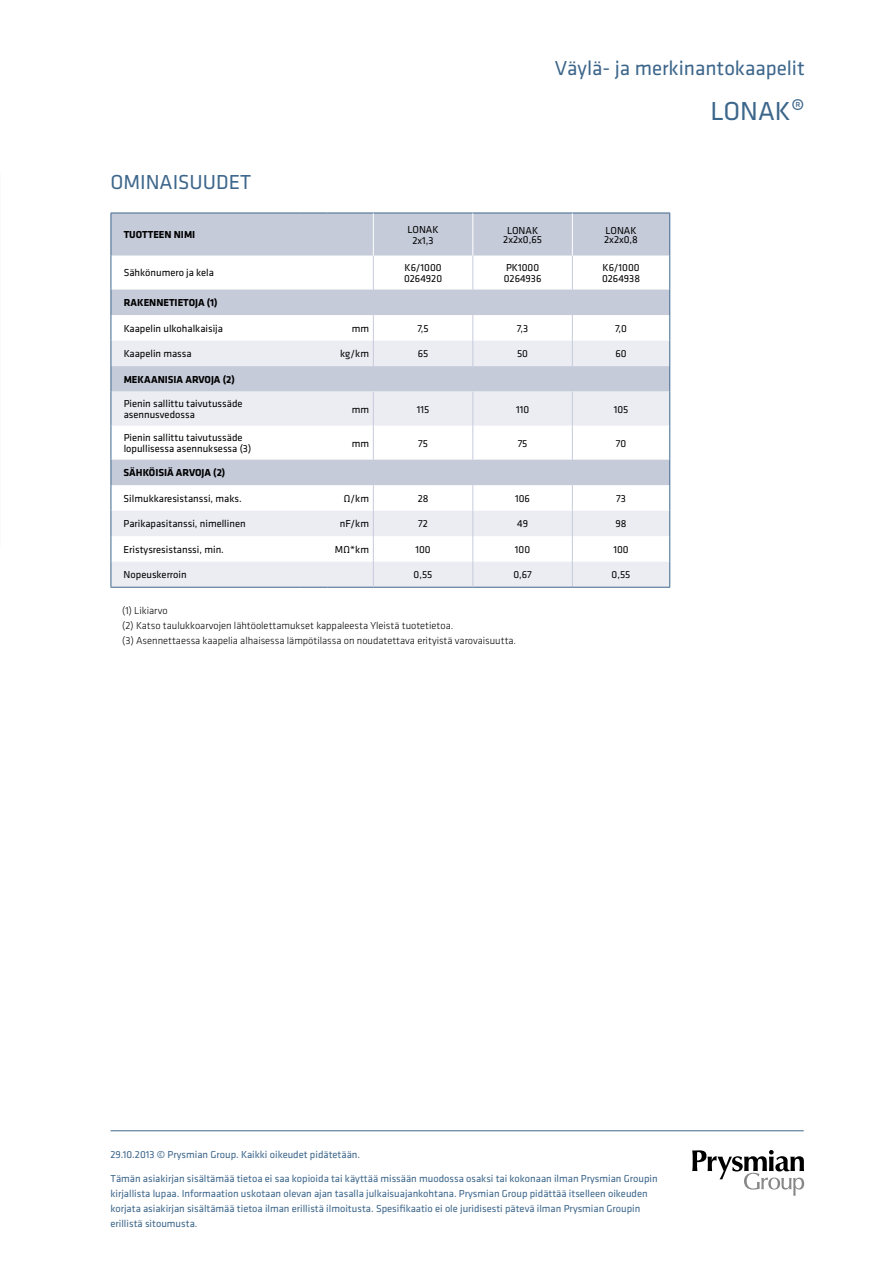
<style>
.page{position:relative;width:893px;height:1263px;background:#fff}
.page>*{position:absolute;margin:0;border:0;box-sizing:border-box;transform-origin:0 0}
.t1{font:27px "Klavika";color:#3d668b}
.t2{font:21px "Klavika";color:#3d668b}
.t3{font:10.5px/15px "Klavika";color:#3d668b}
.t4{font:10.5px/10.5px "Klavika";color:#000}
.t5{font:300 10.5px/15px "Klavika";color:#000}
.t6{font:700 10.5px "Klavika";color:#000}
.s1{font-size:30px}
</style>
<div class="page">
<svg style="left:692px;top:1150px;width:112px;height:46px"></svg>
<hr style="left:111px;top:1130px;width:693px;height:1px;background:#3d668b">
<svg style="left:112px;top:214px;width:557px;height:127px;fill:#c6cbda"></svg>
<svg style="left:112px;top:341px;width:557px;height:246px"></svg>
<hr style="left:572px;top:255px;width:1px;height:35px;background:#c6cbda">
<svg style="left:572px;top:315px;width:1px;height:51px"></svg>
<hr style="left:572px;top:392px;width:1px;height:34px;background:#c6cbda">
<hr style="left:572px;top:426px;width:1px;height:34px;background:#c6cbda">
<svg style="left:572px;top:485px;width:1px;height:102px"></svg>
<hr style="left:669px;top:392px;width:1px;height:34px;background:#3d668b">
<hr style="left:669px;top:426px;width:1px;height:34px;background:#3d668b">
<hr style="left:111px;top:213px;width:189px;height:1px;background:#3d668b">
<hr style="left:111px;top:213px;width:1px;height:42px;background:#3d668b">
<hr style="left:327px;top:213px;width:46px;height:1px;background:#3d668b">
<hr style="left:111px;top:392px;width:1px;height:34px;background:#3d668b">
<hr style="left:111px;top:426px;width:1px;height:34px;background:#3d668b">
<hr style="left:111px;top:587px;width:189px;height:1px;background:#3d668b">
<svg style="left:300px;top:587px;width:27px;height:1px"></svg>
<hr style="left:327px;top:587px;width:46px;height:1px;background:#3d668b">
<hr style="left:373px;top:587px;width:100px;height:1px;background:#3d668b">
<hr style="left:473px;top:587px;width:99px;height:1px;background:#3d668b">
<hr style="left:572px;top:587px;width:98px;height:1px;background:#3d668b">
<hr style="left:373px;top:426px;width:1px;height:34px;background:#c6cbda">
<hr style="left:472px;top:426px;width:1px;height:34px;background:#c6cbda">
<hr style="left:373px;top:255px;width:1px;height:35px;background:#c6cbda">
<hr style="left:472px;top:255px;width:1px;height:35px;background:#c6cbda">
<svg style="left:373px;top:315px;width:1px;height:51px"></svg>
<svg style="left:472px;top:315px;width:1px;height:51px"></svg>
<hr style="left:373px;top:392px;width:1px;height:34px;background:#c6cbda">
<hr style="left:472px;top:392px;width:1px;height:34px;background:#c6cbda">
<svg style="left:373px;top:485px;width:1px;height:102px"></svg>
<svg style="left:472px;top:485px;width:1px;height:102px"></svg>
<svg style="left:300px;top:213px;width:27px;height:1px"></svg>
<hr style="left:373px;top:213px;width:100px;height:1px;background:#3d668b">
<hr style="left:473px;top:213px;width:99px;height:1px;background:#3d668b">
<hr style="left:572px;top:213px;width:98px;height:1px;background:#3d668b">
<hr style="left:669px;top:213px;width:1px;height:42px;background:#3d668b">
<hr style="left:373px;top:213px;width:1px;height:42px;background:#fff">
<hr style="left:472px;top:213px;width:1px;height:42px;background:#fff">
<hr style="left:572px;top:213px;width:1px;height:42px;background:#fff">
<hr style="left:111px;top:255px;width:1px;height:35px;background:#3d668b">
<hr style="left:669px;top:255px;width:1px;height:35px;background:#3d668b">
<svg style="left:111px;top:290px;width:1px;height:102px"></svg>
<svg style="left:669px;top:290px;width:1px;height:102px"></svg>
<svg style="left:111px;top:460px;width:1px;height:127px"></svg>
<svg style="left:669px;top:460px;width:1px;height:127px"></svg>
<h2 class="t2" style="left:110px;top:171px;width:142px">OMINAISUUDET</h2>
<h2 class="t2" style="left:555px;top:57px;width:252px">Väylä- ja merkinantokaapelit</h2>
<h1 class="t1" style="left:711px;top:96px;width:96px">LONAK<span class="s1">®</span></h1>
<p class="t6" style="left:124px;top:229px;width:73px">TUOTTEEN NIMI</p>
<p class="t4" style="left:407px;top:225px;width:33px;text-align:center">LONAK<br>2x1,3</p>
<p class="t4" style="left:503px;top:225px;width:40px;line-height:9.8px;text-align:center">LONAK<br>2x2x0,65</p>
<p class="t4" style="left:604px;top:225px;width:35px;line-height:9.8px">LONAK<br>2x2x0,8</p>
<p class="t4" style="left:124px;top:268px;width:92px">Sähkönumero ja kela</p>
<p class="t4" style="left:404px;top:263px;width:40px">K6/1000<br>0264920</p>
<p class="t4" style="left:504px;top:263px;width:39px">PK1000<br>0264936</p>
<p class="t4" style="left:602px;top:263px;width:39px">K6/1000<br>0264938</p>
<p class="t6" style="left:124px;top:297px;width:96px">RAKENNETIETOJA (1)</p>
<p class="t4" style="left:124px;top:323px;width:101px">Kaapelin ulkohalkaisija</p>
<p class="t4" style="left:352px;top:323px;width:19px">mm</p>
<p class="t4" style="left:417px;top:323px;width:13px">7,5</p>
<p class="t4" style="left:517px;top:323px;width:13px">7,3</p>
<p class="t4" style="left:615px;top:323px;width:13px">7,0</p>
<p class="t4" style="left:124px;top:349px;width:70px">Kaapelin massa</p>
<p class="t4" style="left:340px;top:349px;width:30px">kg/km</p>
<p class="t4" style="left:418px;top:349px;width:12px">65</p>
<p class="t4" style="left:517px;top:349px;width:13px">50</p>
<p class="t4" style="left:615px;top:349px;width:13px">60</p>
<p class="t6" style="left:124px;top:374px;width:113px">MEKAANISIA ARVOJA (2)</p>
<p class="t4" style="left:124px;top:399px;width:120px">Pienin sallittu taivutussäde asennusvedossa</p>
<p class="t4" style="left:352px;top:404px;width:19px">mm</p>
<p class="t4" style="left:417px;top:404px;width:14px">115</p>
<p class="t4" style="left:516px;top:404px;width:15px">110</p>
<p class="t4" style="left:614px;top:404px;width:16px">105</p>
<p class="t4" style="left:124px;top:433px;width:129px">Pienin sallittu taivutussäde lopullisessa asennuksessa (3)</p>
<p class="t4" style="left:352px;top:438px;width:19px">mm</p>
<p class="t4" style="left:418px;top:438px;width:11px">75</p>
<p class="t4" style="left:518px;top:438px;width:11px">75</p>
<p class="t4" style="left:616px;top:438px;width:12px">70</p>
<p class="t6" style="left:124px;top:467px;width:103px">SÄHKÖISIÄ ARVOJA (2)</p>
<p class="t4" style="left:124px;top:493px;width:120px">Silmukkaresistanssi, maks.</p>
<p class="t4" style="left:343px;top:493px;width:27px">Ω/km</p>
<p class="t4" style="left:418px;top:493px;width:12px">28</p>
<p class="t4" style="left:515px;top:493px;width:16px">106</p>
<p class="t4" style="left:616px;top:493px;width:11px">73</p>
<p class="t4" style="left:124px;top:519px;width:124px">Parikapasitanssi, nimellinen</p>
<p class="t4" style="left:340px;top:519px;width:31px">nF/km</p>
<p class="t4" style="left:418px;top:519px;width:11px">72</p>
<p class="t4" style="left:517px;top:519px;width:12px">49</p>
<p class="t4" style="left:615px;top:519px;width:13px">98</p>
<p class="t4" style="left:124px;top:544px;width:102px">Eristysresistanssi, min.</p>
<p class="t4" style="left:335px;top:544px;width:36px">MΩ*km</p>
<p class="t4" style="left:415px;top:544px;width:17px">100</p>
<p class="t4" style="left:515px;top:544px;width:17px">100</p>
<p class="t4" style="left:613px;top:544px;width:17px">100</p>
<p class="t4" style="left:124px;top:570px;width:64px">Nopeuskerroin</p>
<p class="t4" style="left:414px;top:570px;width:20px">0,55</p>
<p class="t4" style="left:513px;top:570px;width:20px">0,67</p>
<p class="t4" style="left:612px;top:570px;width:20px">0,55</p>
<p class="t5" style="left:122px;top:603px;width:395px">(1) Likiarvo<br>(2) Katso taulukkoarvojen lähtöolettamukset kappaleesta Yleistä tuotetietoa.<br>(3) Asennettaessa kaapelia alhaisessa lämpötilassa on noudatettava erityistä varovaisuutta.</p>
<p class="t3" style="left:111px;top:1147px;width:251px">29.10.2013 © Prysmian Group. Kaikki oikeudet pidätetään.</p>
<p class="t3" style="left:111px;top:1171px;width:549px">Tämän asiakirjan sisältämää tietoa ei saa kopioida tai käyttää missään muodossa osaksi tai kokonaan ilman Prysmian Groupin kirjallista lupaa. Informaation uskotaan olevan ajan tasalla julkaisuajankohtana. Prysmian Group pidättää itselleen oikeuden korjata asiakirjan sisältämää tietoa ilman erillistä ilmoitusta. Spesifikaatio ei ole juridisesti pätevä ilman Prysmian Groupin erillistä sitoumusta.</p>
</div>
